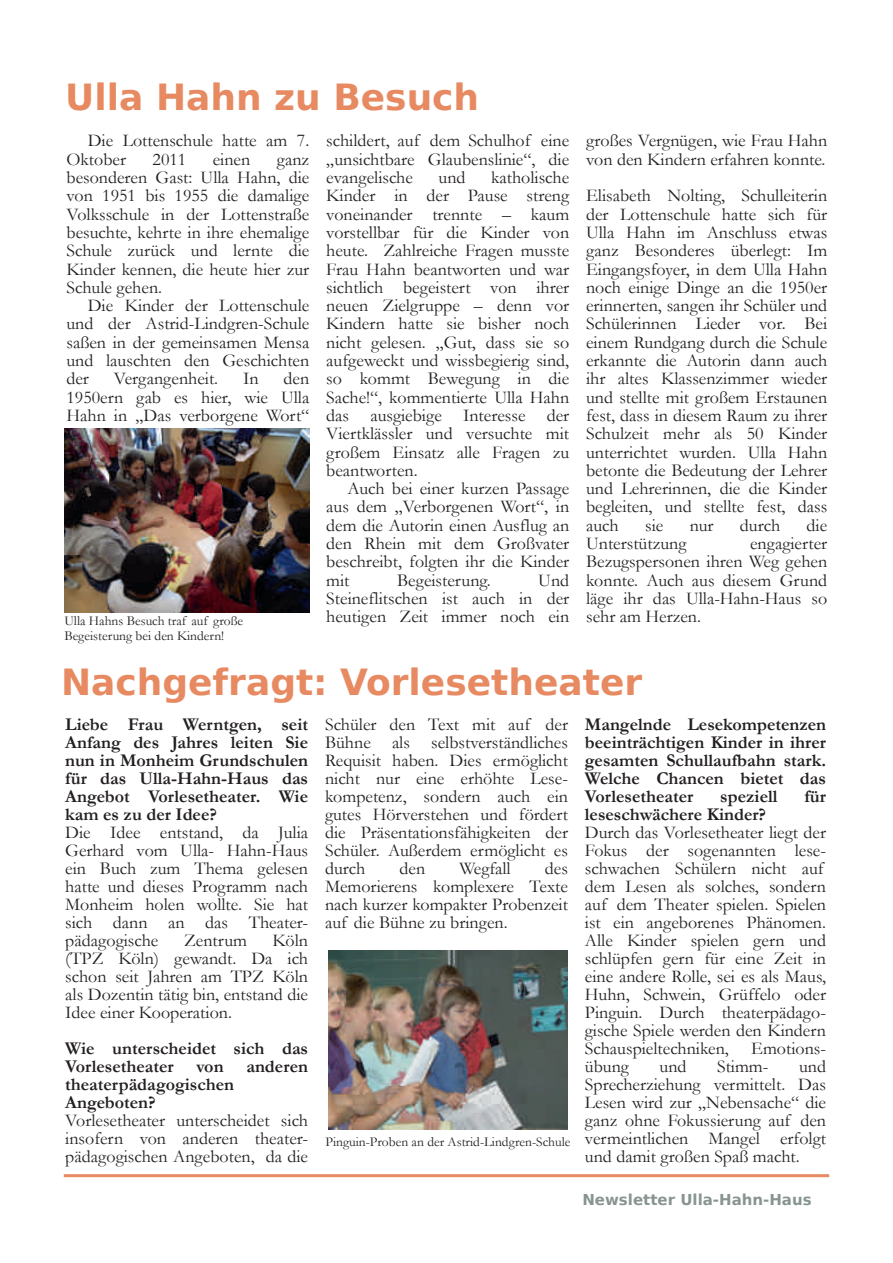
<style>
.page{position:relative;width:893px;height:1263px;background:#fff}
.page>*{position:absolute;margin:0;border:0;box-sizing:border-box;transform-origin:0 0}
.t1{font:700 36px "Bitstream Vera Sans";color:#e78a61}
.t2{font:18px/18.3px "Garamond";color:#231f20;text-align:justify}
.t3{font:700 18px/18px "Garamond";color:#231f20;text-align:justify}
.t4{font:700 15px "Bitstream Vera Sans";color:#87958e}
.t5{font:13.5px/15.1px "Garamond";color:#231f20}
</style>
<div class="page">
<hr style="left:64px;top:1174px;width:765px;height:3px;background:#e78a61">
<img style="left:64px;top:429px;width:245px;height:183px">
<img style="left:329px;top:950px;width:238px;height:179px">
<h1 class="t1" style="left:65px;top:76px;width:415px">Ulla Hahn zu Besuch</h1>
<p class="t2" style="left:66px;top:131px;width:244px;text-indent:21px">Die Lottenschule hatte am 7.<br>Oktober</p>
<p class="t2" style="left:153px;top:149px;width:35px">2011</p>
<p class="t2" style="left:213px;top:149px;width:39px">einen</p>
<p class="t2" style="left:66px;top:149px;width:244px;text-indent:210px">ganz besonderen Gast: Ulla Hahn, die von 1951 bis 1955 die damalige Volksschule in der Lottenstraße besuchte, kehrte in ihre ehemalige Schule zurück und lernte die Kinder kennen, die heute hier zur Schule gehen.</p>
<p class="t2" style="left:66px;top:296px;width:244px;text-indent:21px">Die Kinder der Lottenschule und der Astrid-Lindgren-Schule saßen in der gemeinsamen Mensa und lauschten den Geschichten der</p>
<p class="t2" style="left:66px;top:369px;width:244px;text-indent:217px">den 1950ern gab es hier, wie Ulla Hahn in „Das verborgene Wort“</p>
<p class="t2" style="left:114px;top:369px;width:106px">Vergangenheit.</p>
<p class="t2" style="left:243px;top:369px;width:17px">In</p>
<p class="t5" style="left:64px;top:612px;width:180px">Ulla Hahns Besuch traf auf große<br>Begeisterung bei den Kindern!</p>
<p class="t2" style="left:326px;top:131px;width:244px">schildert, auf dem Schulhof eine „unsichtbare Glaubenslinie“, die evangelische</p>
<p class="t2" style="left:438px;top:168px;width:28px">und</p>
<p class="t2" style="left:326px;top:168px;width:244px;text-indent:165px">katholische Kinder in der Pause streng voneinander trennte – kaum vorstellbar für die Kinder von heute. Zahlreiche Fragen musste Frau Hahn beantworten und war sichtlich begeistert von ihrer neuen Zielgruppe – denn vor Kindern hatte sie bisher noch nicht gelesen. „Gut, dass sie so aufgeweckt und wissbegierig sind, so kommt Bewegung in die Sache!“, kommentierte Ulla Hahn das ausgiebige Interesse der Viertklässler und versuchte mit großem Einsatz alle Fragen zu beantworten.</p>
<p class="t2" style="left:326px;top:479px;width:244px;text-indent:21px">Auch bei einer kurzen Passage aus dem „Verborgenen Wort“, in dem die Autorin einen Ausflug an den Rhein mit dem Großvater beschreibt, folgten ihr die Kinder mit</p>
<p class="t2" style="left:326px;top:570px;width:244px;text-indent:212px">Und Steineflitschen ist auch in der heutigen Zeit immer noch ein</p>
<p class="t2" style="left:397px;top:570px;width:95px">Begeisterung.</p>
<p class="t2" style="left:586px;top:131px;width:243px">großes Vergnügen, wie Frau Hahn von den Kindern erfahren konnte.</p>
<p class="t2" style="left:586px;top:186px;width:243px">Elisabeth Nolting, Schulleiterin der Lottenschule hatte sich für Ulla Hahn im Anschluss etwas ganz Besonderes überlegt: Im Eingangsfoyer, in dem Ulla Hahn noch einige Dinge an die 1950er erinnerten, sangen ihr Schüler und Schülerinnen Lieder vor. Bei einem Rundgang durch die Schule erkannte die Autorin dann auch ihr altes Klassenzimmer wieder und stellte mit großem Erstaunen fest, dass in diesem Raum zu ihrer Schulzeit mehr als 50 Kinder unterrichtet wurden. Ulla Hahn betonte die Bedeutung der Lehrer und Lehrerinnen, die die Kinder begleiten, und stellte fest, dass auch</p>
<p class="t2" style="left:645px;top:515px;width:20px">sie</p>
<p class="t2" style="left:690px;top:515px;width:25px">nur</p>
<p class="t2" style="left:740px;top:515px;width:42px">durch</p>
<p class="t2" style="left:807px;top:515px;width:22px">die</p>
<p class="t2" style="left:586px;top:534px;width:102px">Unterstützung</p>
<p class="t2" style="left:586px;top:534px;width:243px;text-indent:164px">engagierter Bezugspersonen ihren Weg gehen konnte. Auch aus diesem Grund läge ihr das Ulla-Hahn-Haus so sehr am Herzen.</p>
<h1 class="t1" style="left:61px;top:662px;width:583px">Nachgefragt: Vorlesetheater</h1>
<p class="t3" style="left:65px;top:714px;width:244px">Liebe Frau Werntgen, seit Anfang des Jahres leiten Sie nun in Monheim Grundschulen für das Ulla-Hahn-Haus das Angebot Vorlesetheater. Wie kam es zu der Idee?</p>
<p class="t2" style="left:65px;top:822px;width:244px">Die Idee entstand, da Julia Gerhard vom Ulla- Hahn-Haus ein Buch zum Thema gelesen hatte und dieses Programm nach Monheim holen wollte. Sie hat sich dann an das Theater&shy;pädagogische</p>
<p class="t2" style="left:325px;top:714px;width:244px">Schüler den Text mit auf der Bühne als selbstverständliches Requisit haben. Dies ermöglicht nicht nur eine erhöhte Lese&shy;kompetenz, sondern auch ein gutes Hörverstehen und fördert die Präsentationsfähigkeiten der Schüler. Außerdem ermöglicht es durch</p>
<p class="t3" style="left:585px;top:714px;width:243px">Mangelnde Lesekompetenzen beeinträchtigen Kinder in ihrer gesamten Schullaufbahn stark.<br>Welche Chancen bietet das Vorlesetheater</p>
<p class="t3" style="left:720px;top:786px;width:59px">speziell</p>
<p class="t3" style="left:804px;top:786px;width:23px">für</p>
<p class="t3" style="left:585px;top:804px;width:183px">leseschwächere Kinder?</p>
<p class="t2" style="left:585px;top:822px;width:243px;text-align:left">Durch das Vorlesetheater liegt der<br>Fokus der sogenannten lese&shy;schwachen Schülern nicht auf dem Lesen als solches, sondern auf dem Theater spielen. Spielen ist ein angeborenes Phänomen.<br>Alle Kinder spielen gern und schlüpfen gern für eine Zeit in eine andere Rolle, sei es als Maus,<br>Huhn, Schwein, Grüffelo oder<br>Pinguin. Durch theaterpädago&shy;gische Spiele werden den Kindern<br>Schauspieltechniken, Emotions&shy;übung</p>
<p class="t2" style="left:325px;top:858px;width:244px;text-indent:220px">des Memorierens komplexere Texte nach kurzer kompakter Probenzeit auf die Bühne zu bringen.</p>
<p class="t2" style="left:400px;top:858px;width:27px">den</p>
<p class="t2" style="left:459px;top:858px;width:53px">Wegfall</p>
<p class="t2" style="left:184px;top:930px;width:64px">Zentrum</p>
<p class="t2" style="left:65px;top:930px;width:244px;text-indent:207px">Köln (TPZ Köln) gewandt. Da ich schon seit Jahren am TPZ Köln als Dozentin tätig bin, entstand die Idee einer Kooperation.</p>
<p class="t3" style="left:65px;top:1038px;width:244px">Wie unterscheidet sich das<br>Vorlesetheater</p>
<p class="t2" style="left:585px;top:1056px;width:243px;text-indent:214px">und Sprecherziehung vermittelt. Das Lesen wird zur „Nebensache“ die ganz ohne Fokussierung auf den vermeintlichen Mangel erfolgt und damit großen Spaß macht.</p>
<p class="t2" style="left:659px;top:1056px;width:28px">und</p>
<p class="t2" style="left:717px;top:1056px;width:53px">Stimm-</p>
<p class="t3" style="left:197px;top:1056px;width:29px">von</p>
<p class="t3" style="left:246px;top:1056px;width:63px">anderen</p>
<p class="t3" style="left:65px;top:1074px;width:170px">theaterpädagogischen<br>Angeboten?</p>
<p class="t2" style="left:65px;top:1110px;width:244px">Vorlesetheater unterscheidet sich insofern von anderen theater&shy;pädagogischen Angeboten, da die</p>
<p class="t5" style="left:325px;top:1133px;width:246px">Pinguin-Proben an der Astrid-Lindgren-Schule</p>
<p class="t4" style="left:582px;top:1191px;width:231px">Newsletter Ulla-Hahn-Haus</p>
</div>
